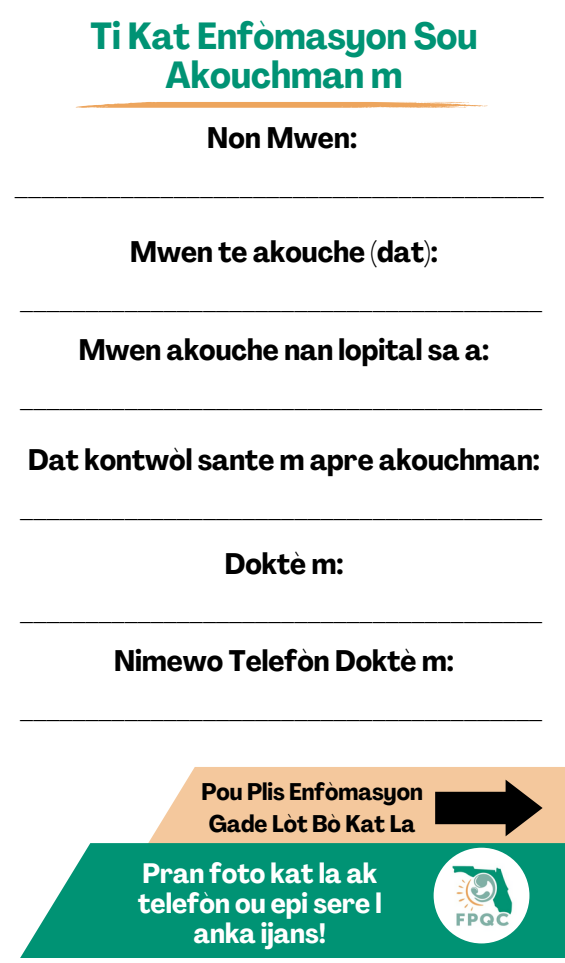
<style>
.page{position:relative;width:565px;height:963px;background:#fff}
.page>*{position:absolute;margin:0;border:0;box-sizing:border-box;transform-origin:0 0}
.t1{font:700 condensed 37.2px/38.8px "Agrandir";color:#009374;text-align:center}
.t2{font:700 condensed 29.2px/48.8px "Agrandir";color:#000;text-align:center}
.t3{font:700 condensed 27.6px/30px "Agrandir";color:#fff;text-align:center}
.t4{font:700 condensed 23.6px/31.6px "Agrandir";color:#000;text-align:center}
</style>
<div class="page">
<svg style="left:148px;top:767px;width:416px;height:76px;background:#f4cba3"></svg>
<svg style="left:20px;top:843px;width:544px;height:115px;background:#139b7e"></svg>
<img style="left:433px;top:848px;width:96px;height:95px;border-radius:50%">
<svg style="left:75px;top:102px;width:412px;height:6px;background:#f0b67d"></svg>
<svg style="left:435px;top:780px;width:107px;height:56px;background:#6c5845"></svg>
<p class="t1" style="left:90px;top:20px;width:388px">Ti Kat Enfòmasyon Sou<br>Akouchman m</p>
<p class="t2" style="left:15px;top:116px;width:530px">Non Mwen: ________________________________________</p>
<p class="t2" style="left:20px;top:231px;width:523px">Mwen te akouche (dat): ________________________________________ Mwen akouche nan lopital sa a: ________________________________________</p>
<p class="t2" style="left:20px;top:438px;width:523px;text-align:left">Dat kontwòl sante m apre akouchman: ________________________________________</p>
<p class="t2" style="left:20px;top:542px;width:523px">Doktè m: ________________________________________<br>Nimewo Telefòn Doktè m: ________________________________________</p>
<p class="t4" style="left:201px;top:778px;width:223px">Pou Plis Enfòmasyon<br>Gade Lòt Bò Kat La</p>
<p class="t3" style="left:138px;top:861px;width:245px">Pran foto kat la ak telefòn ou epi sere l anka ijans!</p>
</div>
